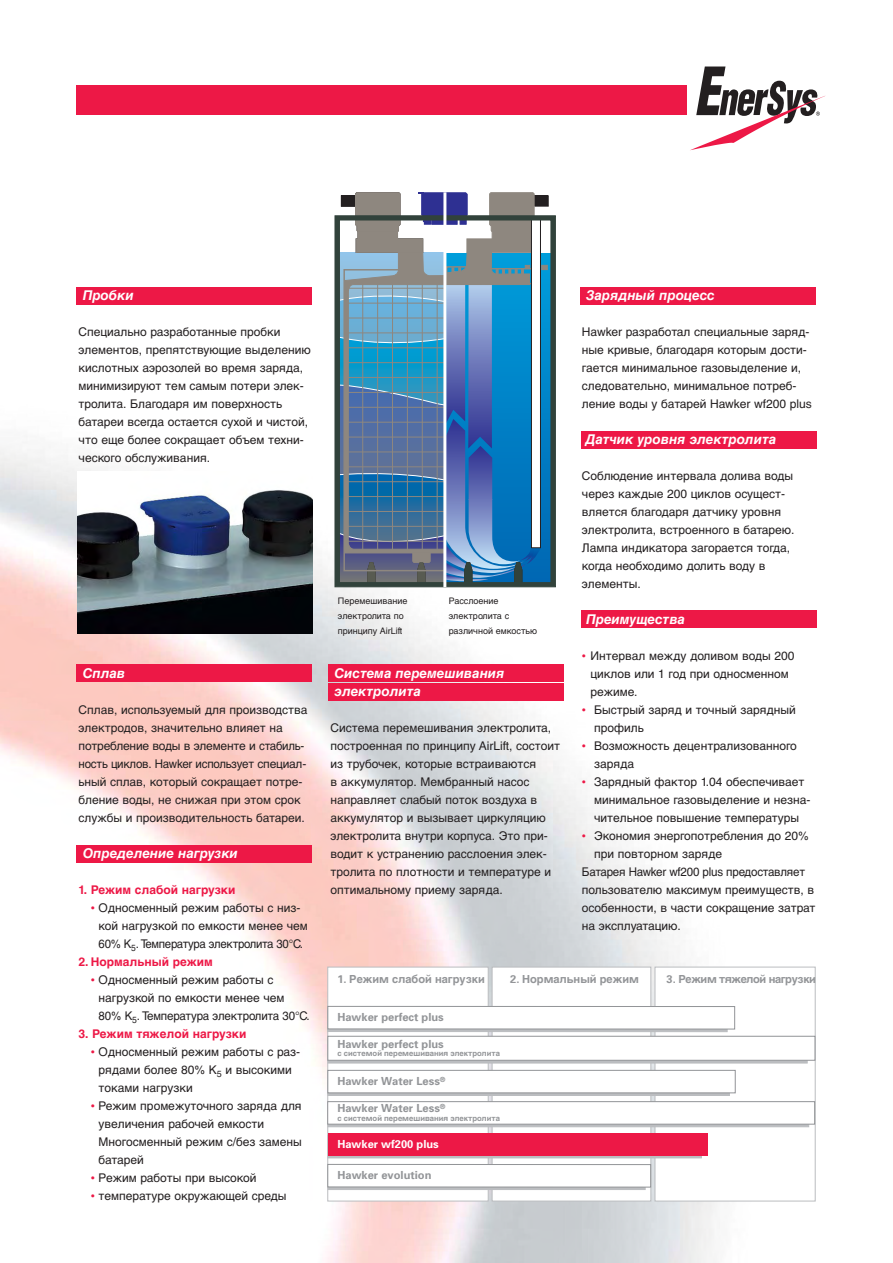
<style>
.page{position:relative;width:893px;height:1263px;background:#fff}
.page>*{position:absolute;margin:0;border:0;box-sizing:border-box;transform-origin:0 0}
.t1{font:13.5px/18px "Helvetica Cyr Bold Inclined";color:#fff}
.t2{font:12px/18px "Helvetica Cyr Upright";color:#231f20}
.t3{font:700 12px "Helvetica Cyr";color:#ed1846}
.t4{font:12px "Helvetica Cyr Upright";color:#231f20;scale:.96 1}
.t5{font:700 11.1px "Univers";color:#939598}
.t6{font:700 11.1px "Ladoga Russian";color:#939598}
.t7{font:700 11.1px "Ladoga Russian";letter-spacing:-.035em;color:#939598}
.t8{font:700 11.1px "Univers";color:#fff}
.t9{font:9px/15px "Helvetica Cyr Upright";color:#231f20}
.t10{font:700 7.8px "Ladoga Russian";color:#939598}
.s1{font-family:"Univers";color:#ed1846}
.s2{font-family:"Univers"}
</style>
<div class="page">
<img style="left:0;top:306px;width:817px;height:957px">
<div style="left:76px;top:288px;width:236px;height:17px;background:#ed1846"></div>
<div style="left:580px;top:288px;width:235px;height:17px;background:#ed1846"></div>
<div style="left:76px;top:85px;width:610px;height:30px;background:#ed1846"></div>
<div style="left:76px;top:665px;width:236px;height:17px;background:#ed1846"></div>
<div style="left:76px;top:845px;width:236px;height:17px;background:#ed1846"></div>
<div style="left:341px;top:196px;width:14px;height:10px;background:#231f20"></div>
<svg style="left:355px;top:192px;width:45px;height:24px"></svg>
<div style="left:535px;top:196px;width:13px;height:10px;background:#231f20"></div>
<svg style="left:489px;top:192px;width:46px;height:24px"></svg>
<svg style="left:337px;top:218px;width:217px;height:367px;background:#5789b0"></svg>
<div style="left:339px;top:220px;width:212px;height:363px;border:1px solid #31423b"></div>
<div style="left:335px;top:216px;width:221px;height:371px;border:1px solid #31423b"></div>
<svg style="left:418px;top:192px;width:50px;height:30px"></svg>
<hr style="left:443px;top:192px;width:3px;height:395px;background:#fff">
<img style="left:77px;top:471px;width:235px;height:162px">
<div style="left:581px;top:432px;width:235px;height:17px;background:#ed1846"></div>
<div style="left:581px;top:611px;width:235px;height:17px;background:#ed1846"></div>
<div style="left:329px;top:665px;width:235px;height:17px;background:#ed1846"></div>
<div style="left:328px;top:684px;width:235px;height:17px;background:#ed1846"></div>
<svg style="left:690px;top:67px;width:135px;height:83px"></svg>
<div style="left:327px;top:967px;width:162px;height:235px;background:#fff;border:1px solid #bbbdc0"></div>
<div style="left:492px;top:967px;width:159px;height:235px;background:#fff;border:1px solid #bbbdc0"></div>
<div style="left:654px;top:967px;width:162px;height:235px;background:#fff;border:1px solid #bbbdc0"></div>
<div style="left:327px;top:1009px;width:400px;height:23px;background:#bbbdc0"></div>
<div style="left:327px;top:1006px;width:408px;height:24px;background:#fff;border:1px solid #939598"></div>
<div style="left:328px;top:1073px;width:401px;height:23px;background:#abadb0;border:1px solid #bbbdc0"></div>
<div style="left:327px;top:1070px;width:409px;height:23px;background:#fff;border:1px solid #939598"></div>
<div style="left:328px;top:1039px;width:479px;height:24px;background:#bbbdc0"></div>
<div style="left:327px;top:1036px;width:488px;height:25px;background:#fff;border:1px solid #939598"></div>
<div style="left:328px;top:1104px;width:481px;height:23px;background:#bbbdc0"></div>
<div style="left:327px;top:1101px;width:488px;height:24px;background:#fff;border:1px solid #939598"></div>
<div style="left:328px;top:1167px;width:317px;height:23px;background:#bbbdc0"></div>
<div style="left:327px;top:1164px;width:324px;height:24px;background:#fff;border:1px solid #939598"></div>
<div style="left:328px;top:1135px;width:373px;height:23px;background:#ed1846;border:1px solid #bbbdc0"></div>
<div style="left:328px;top:1133px;width:379px;height:22px;background:#ed1846"></div>
<p class="t1" style="left:83px;top:287px;width:52px">Пробки</p>
<p class="t2" style="left:79px;top:324px;width:234px">Специально разработанные пробки элементов, препятствующие выделению кислотных аэрозолей во время заряда, минимизируют тем самым потери элек - тролита. Благодаря им поверхность батареи всегда остается сухой и чистой, что еще более сокращает объем тех ни - ческого обслуживания.</p>
<p class="t1" style="left:83px;top:665px;width:44px">Сплав</p>
<p class="t2" style="left:79px;top:702px;width:231px">Сплав, используемый для производства электродов, значительно влияет на потребление воды в элементе и ста би ль - ность циклов. Hawker использует спе циал - ьный сплав, который сокращает потре - б ление воды, не снижая при этом срок службы и производительность батареи.</p>
<p class="t1" style="left:83px;top:845px;width:157px">Определение нагрузки</p>
<p class="t3" style="left:79px;top:885px;width:159px">1. Режим слабой нагрузки</p>
<p class="t2" style="left:99px;top:900px;width:211px;text-indent:-8px"><span class="s1">•</span> Односменный режим работы с низ - кой нагрузкой по емкости менее чем<br>60% К<sub>5</sub>. Температура электролита 30°C.</p>
<p class="t3" style="left:79px;top:957px;width:136px">2. Нормальный режим</p>
<p class="t2" style="left:99px;top:972px;width:213px;text-indent:-8px"><span class="s1">•</span> Односменный режим работы с нагрузкой по емкости менее чем<br>80% К<sub>5</sub>. Температура электролита 30°C.</p>
<p class="t3" style="left:79px;top:1029px;width:169px">3. Режим тяжелой нагрузки</p>
<p class="t2" style="left:99px;top:1044px;width:203px;text-indent:-8px"><span class="s1">•</span> Односменный режим работы с раз - рядами более 80% К<sub>5</sub> и высокими токами нагрузки</p>
<p class="t2" style="left:99px;top:1098px;width:205px;text-indent:-8px"><span class="s1">•</span> Режим промежуточного заряда для увеличения рабочей емкости<br>Многосменный режим с/без замены батарей</p>
<p class="t2" style="left:91px;top:1170px;width:167px"><span class="s1">•</span> Режим работы при высокой</p>
<p class="t2" style="left:91px;top:1188px;width:197px"><span class="s1">•</span> температуре окружающей среды</p>
<p class="t9" style="left:338px;top:594px;width:71px">Перемешивание электролита по принципу AirLift</p>
<p class="t9" style="left:449px;top:594px;width:90px">Расслоение электролита с различной емкостью</p>
<p class="t1" style="left:334px;top:665px;width:171px">Система перемешивания электролита</p>
<p class="t2" style="left:330px;top:720px;width:231px">Система перемешивания электролита, построенная по принципу AirLift, состоит из трубочек, которые встраиваются<br>в аккумулятор. Мембранный насос направляет слабый поток воздуха в аккумулятор и вызывает циркуляцию электролита внутри корпуса. Это при - водит к устранению расслоения элек - тро лита по плотности и темпера туре и оптимальному приему заряда.</p>
<p class="t1" style="left:586px;top:287px;width:130px">Зарядный процесс</p>
<p class="t2" style="left:582px;top:324px;width:231px">Hawker разработал специальные заряд&shy;ные кривые, благодаря которым дости - гается минимальное газовыделение и, следовательно, минимальное потреб - ление воды у батарей Hawker wf200 plus</p>
<p class="t1" style="left:586px;top:431px;width:192px">Датчик уровня электролита</p>
<p class="t2" style="left:582px;top:468px;width:214px">Соблюдение интервала долива воды через каждые 200 циклов осущест - вляется благодаря датчику уровня электролита, встроенного в батарею.<br>Лампа индикатора загорается тогда, когда необходимо долить воду в элементы.</p>
<p class="t1" style="left:586px;top:611px;width:101px">Преимущества</p>
<p class="t2" style="left:590px;top:648px;width:206px;text-indent:-9px"><span class="s1">•</span> Интервал между доливом воды 200 циклов или 1 год при односменном режиме.</p>
<p class="t2" style="left:594px;top:702px;width:203px;text-indent:-12px"><span class="s1">•</span> Быстрый заряд и точный зарядный профиль</p>
<p class="t2" style="left:594px;top:738px;width:204px;text-indent:-12px"><span class="s1">•</span> Возможность децентрализованного заряда</p>
<p class="t2" style="left:594px;top:774px;width:218px;text-indent:-12px"><span class="s1">•</span> Зарядный фактор 1.04 обеспечивает минимальное газовыделение и не зна - чи тельное повышение температуры</p>
<p class="t2" style="left:582px;top:828px;width:228px"><span class="s1">•</span> Экономия энергопотребления до 20%</p>
<p class="t2" style="left:594px;top:846px;width:130px">при повторном заряде</p>
<p class="t4" style="left:582px;top:867px;width:234px">Батарея Hawker wf200 plus предоставляет</p>
<p class="t2" style="left:582px;top:882px;width:234px">пользователю максимум преимуществ, в</p>
<p class="t2" style="left:582px;top:900px;width:235px">особенности, в части сокращение затрат</p>
<p class="t2" style="left:582px;top:918px;width:100px">на эксплуатацию.</p>
<p class="t6" style="left:337px;top:973px;width:149px"><span class="s2">1.</span> Reøim slaboj nagruzki</p>
<p class="t6" style="left:510px;top:973px;width:130px"><span class="s2">2.</span> Normal´nyj reøim</p>
<p class="t7" style="left:666px;top:973px;width:151px"><span class="s2">3.</span> Reøim tåøeloj nagruzki</p>
<p class="t5" style="left:337px;top:1013px;width:108px">Hawker perfect plus</p>
<p class="t5" style="left:337px;top:1040px;width:108px">Hawker perfect plus</p>
<p class="t10" style="left:337px;top:1049px;width:164px">s sistemoj pereme‚ivaniä qlektrolita</p>
<p class="t5" style="left:337px;top:1077px;width:110px">Hawker Water Less<sup>®</sup></p>
<p class="t5" style="left:337px;top:1104px;width:110px">Hawker Water Less<sup>®</sup></p>
<p class="t10" style="left:337px;top:1114px;width:164px">s sistemoj pereme‚ivaniä qlektrolita</p>
<p class="t8" style="left:337px;top:1140px;width:103px">Hawker wf200 plus</p>
<p class="t5" style="left:337px;top:1171px;width:96px">Hawker evolution</p>
</div>
